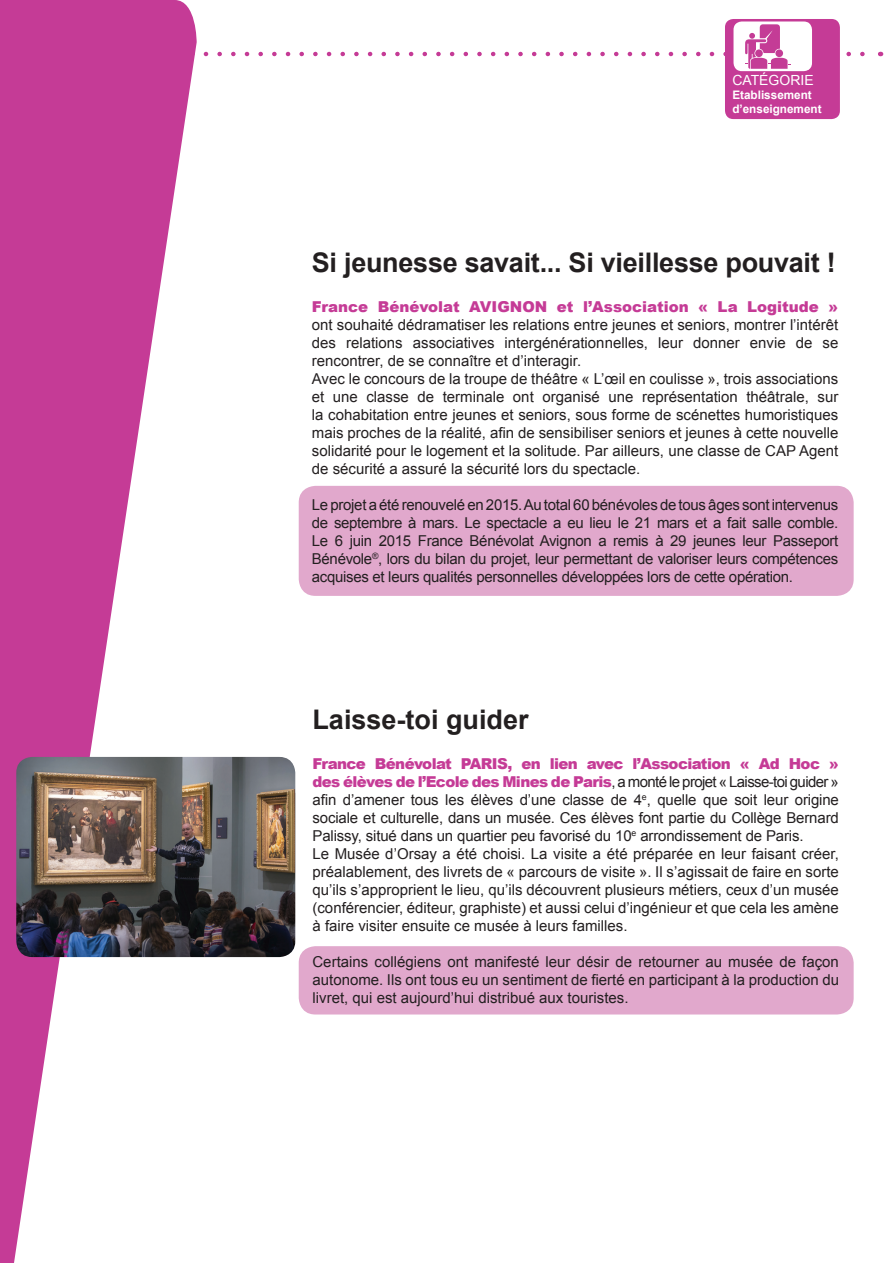
<style>
.page{position:relative;width:893px;height:1263px;background:#fff}
.page>*{position:absolute;margin:0;border:0;box-sizing:border-box;transform-origin:0 0}
.t1{font:700 27px "Arial";letter-spacing:-.01em;color:#231f20}
.t2{font:15px/18px "Arial";color:#231f20}
.t3{font:900 15px "Arial";color:#c53b96}
.t4{font:13.95px "Arial";color:#fff}
.t5{font:700 11.7px/14.1px "Arial";color:#fff}
.s1{font-weight:900;color:#c53b96}
</style>
<div class="page">
<svg style="left:0;top:0;width:197px;height:1263px;fill:#c53b96"></svg>
<img style="left:16px;top:757px;width:279px;height:200px">
<div style="left:299px;top:486px;width:555px;height:110px;background:#e1a8cc;border-radius:17px"></div>
<div style="left:299px;top:946px;width:555px;height:68px;background:#e1a8cc;border-radius:17px"></div>
<div style="left:725px;top:19px;width:115px;height:100px;background:#c53b96;border-radius:8px"></div>
<svg style="left:14px;top:22px;width:851px;height:49px"></svg>
<p class="t4" style="left:732px;top:71px;width:67px">Catégorie</p>
<p class="t5" style="left:732px;top:88px;width:91px">Etablissement d’enseignement</p>
<h1 class="t1" style="left:312px;top:244px;width:525px">Si jeunesse savait... Si vieillesse pouvait !</h1>
<p class="t3" style="left:312px;top:295px;width:168px">France Bénévolat AVI</p>
<p class="t3" style="left:497px;top:295px;width:26px">GNON</p>
<p class="t3" style="left:557px;top:295px;width:283px">et l’Association « La Logitude »</p>
<p class="t2" style="left:312px;top:315px;width:528px">ont souhaité dédramatiser les relations entre jeunes et seniors, montrer l’intérêt des relations associatives intergénérationnelles, leur donner envie de se rencontrer, de se connaître et d’interagir.<br>Avec le concours de la troupe de théâtre « L’œil en coulisse », trois associations et une classe de terminale ont organisé une représentation théâtrale, sur la cohabitation entre jeunes et seniors, sous forme de scénettes humoristiques mais proches de la réalité, afin de sensibiliser seniors et jeunes à cette nouvelle solidarité pour le logement et la solitude. Par ailleurs, une classe de CAP Agent de sécurité a assuré la sécurité lors du spectacle.</p>
<p class="t2" style="left:312px;top:495px;width:528px;text-align:justify">Le projet a été renouvelé en 2015. Au total 60 bénévoles de tous âges sont intervenus de septembre à mars. Le spectacle a eu lieu le 21 mars et a fait salle comble.<br>Le 6 juin 2015 France Bénévolat Avignon a remis à 29 jeunes leur Passeport Bénévole<sup>®</sup>, lors du bilan du projet, leur permettant de valoriser leurs compétences acquises et leurs qualités personnelles développées lors de cette opération.</p>
<h1 class="t1" style="left:312px;top:701px;width:218px">Laisse-toi guider</h1>
<p class="t3" style="left:312px;top:752px;width:159px">France Bénévolat PARIS</p>
<p class="t2" style="left:312px;top:754px;width:528px;text-indent:195px"><span class="s1">, en lien avec l’Association « Ad Hoc » des élèves de l’Ecole des Mines de Paris</span>, a monté le projet « Laisse-toi guider » afin d’amener tous les élèves d’une classe de 4<sup>e</sup>, quelle que soit leur origine sociale et culturelle, dans un musée. Ces élèves font partie du Collège Bernard Palissy, situé dans un quartier peu favorisé du 10<sup>e</sup> arrondissement de Paris.<br>Le Musée d’Orsay a été choisi. La visite a été préparée en leur faisant créer, préalablement, des livrets de « parcours de visite ». Il s’agissait de faire en sorte qu’ils s’approprient le lieu, qu’ils découvrent plusieurs métiers, ceux d’un musée (conférencier, éditeur, graphiste) et aussi celui d’ingénieur et que cela les amène à faire visiter ensuite ce musée à leurs familles.</p>
<p class="t2" style="left:312px;top:952px;width:528px;text-align:justify">Certains collégiens ont manifesté leur désir de retourner au musée de façon autonome. Ils ont tous eu un sentiment de fierté en participant à la production du livret, qui est aujourd’hui distribué aux touristes.</p>
</div>
